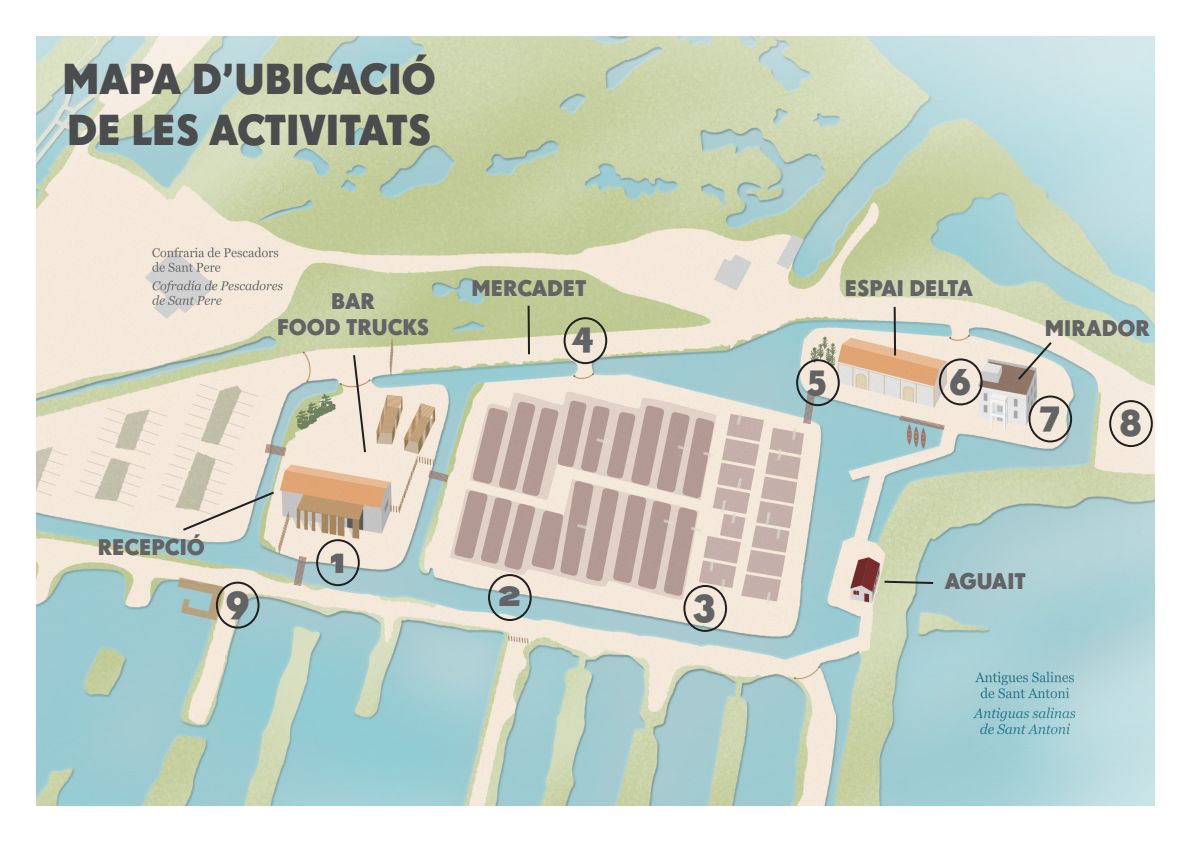
<style>
.page{position:relative;width:1191px;height:842px;background:#fff}
.page>*{position:absolute;margin:0;border:0;box-sizing:border-box;transform-origin:0 0}
.t1{font:700 42px "Super Grotesk A";color:#4b4c4d}
.t2{font:700 42px "Super Grotesk A";color:#636366}
.t3{font:700 38px "Super Grotesk A";color:#636366}
.t4{font:700 22px "Super Grotesk A";color:#636366}
</style>
<div class="page">
<img style="left:36px;top:36px;width:1119px;height:770px">
<svg style="left:181px;top:490px;width:95px;height:42px;background:#d7d4c6"></svg>
<svg style="left:352px;top:353px;width:15px;height:101px;background:#d8cdc1"></svg>
<svg style="left:526px;top:304px;width:5px;height:52px"></svg>
<svg style="left:892px;top:305px;width:5px;height:52px"></svg>
<svg style="left:1016px;top:340px;width:37px;height:42px;background:#c3c2ba"></svg>
<svg style="left:882px;top:580px;width:53px;height:5px"></svg>
<div style="left:316px;top:539px;width:44px;height:47px;border:2px solid #231f20;border-radius:50%"></div>
<div style="left:683px;top:585px;width:44px;height:47px;border:2px solid #231f20;border-radius:50%"></div>
<div style="left:563px;top:317px;width:44px;height:47px;border:2px solid #231f20;border-radius:50%"></div>
<div style="left:796px;top:359px;width:43px;height:47px;border:2px solid #231f20;border-radius:50%"></div>
<div style="left:939px;top:358px;width:43px;height:47px;border:2px solid #231f20;border-radius:50%"></div>
<div style="left:1028px;top:395px;width:44px;height:47px;border:2px solid #231f20;border-radius:50%"></div>
<div style="left:1109px;top:400px;width:43px;height:47px;border:2px solid #231f20;border-radius:50%"></div>
<div style="left:216px;top:582px;width:43px;height:47px;border:2px solid #231f20;border-radius:50%"></div>
<div style="left:488px;top:574px;width:44px;height:47px;border:2px solid #231f20;border-radius:50%"></div>
<p class="t1" style="left:62px;top:53px;width:375px">MAPA D’UBICACIÓ</p>
<p class="t1" style="left:67px;top:104px;width:365px">DE LES ACTIVITATS</p>
<p class="t4" style="left:331px;top:287px;width:45px">BAR</p>
<p class="t4" style="left:277px;top:314px;width:153px">FOOD TRUCKS</p>
<p class="t4" style="left:471px;top:275px;width:117px">MERCADET</p>
<p class="t4" style="left:845px;top:274px;width:129px">ESPAI DELTA</p>
<p class="t3" style="left:572px;top:308px;width:23px">4</p>
<p class="t3" style="left:807px;top:351px;width:20px">5</p>
<p class="t3" style="left:949px;top:357px;width:24px">6</p>
<p class="t4" style="left:1045px;top:315px;width:106px">MIRADOR</p>
<p class="t3" style="left:1040px;top:387px;width:21px">7</p>
<p class="t3" style="left:1119px;top:399px;width:24px">8</p>
<p class="t4" style="left:98px;top:534px;width:108px">RECEPCIÓ</p>
<p class="t2" style="left:330px;top:532px;width:17px">1</p>
<p class="t2" style="left:498px;top:565px;width:25px">2</p>
<p class="t2" style="left:226px;top:570px;width:26px">9</p>
<p class="t2" style="left:693px;top:573px;width:24px">3</p>
<p class="t4" style="left:945px;top:567px;width:82px">AGUAIT</p>
</div>
